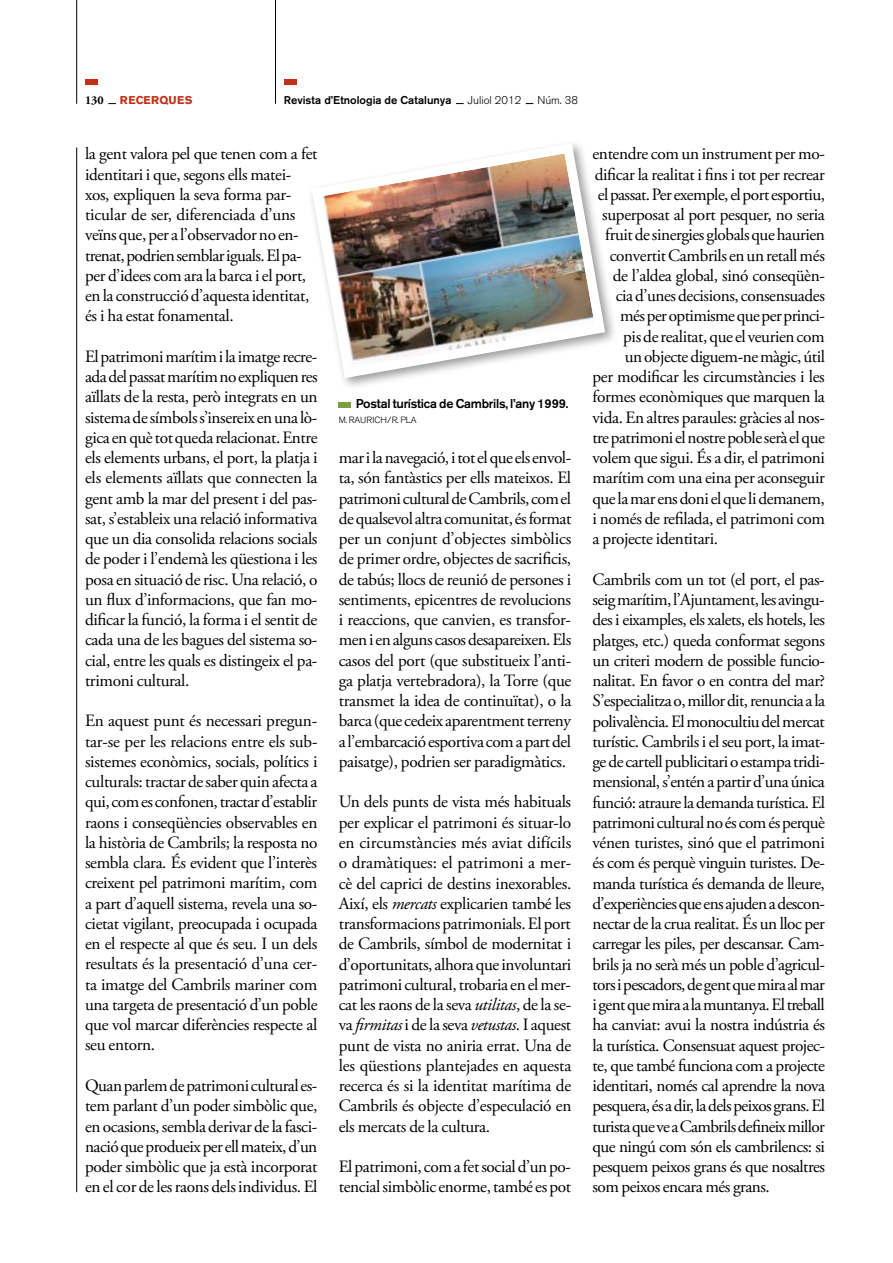
<style>
.page{position:relative;width:893px;height:1263px;background:#fff}
.page>*{position:absolute;margin:0;border:0;box-sizing:border-box;transform-origin:0 0}
.t1{font:17.25px/20.2px "Adobe Garamond Pro";letter-spacing:-.02em;color:#000;text-align:justify}
.t2{font:500 12.75px "Akzidenz Grotesk BE";letter-spacing:-.02em;color:#000}
.t3{font:700 12px "Adobe Garamond Pro";color:#000}
.t4{font:500 11.25px "Akzidenz Grotesk BE";color:#000}
.t5{font:300 11.25px "Akzidenz Grotesk BE";color:#000}
.t6{font:700 11.25px "Akzidenz Grotesk BE";letter-spacing:.03em;color:#c22f16}
.t7{font:300 9px "Akzidenz Grotesk BE";color:#000}
.s1{font-style:italic}
</style>
<div class="page">
<div style="left:85px;top:79px;width:12px;height:6px;background:#c22f16"></div>
<div style="left:284px;top:79px;width:13px;height:6px;background:#c22f16"></div>
<hr style="left:76px;top:0;width:1px;height:104px;background:#000">
<hr style="left:76px;top:148px;width:1px;height:1044px;background:#000">
<hr style="left:275px;top:0;width:1px;height:104px;background:#000">
<img style="left:311px;top:143px;width:299px;height:240px">
<div style="left:339px;top:402px;width:12px;height:6px;background:#7c9f3d"></div>
<p class="t3" style="left:85px;top:93px;width:20px">130</p>
<p class="t6" style="left:120px;top:93px;width:74px">RECERQUES</p>
<p class="t4" style="left:284px;top:93px;width:169px">Revista d’Etnologia de Catalunya</p>
<p class="t5" style="left:468px;top:94px;width:55px">JULIOL 2012</p>
<p class="t5" style="left:537px;top:94px;width:42px">NÚM. 38</p>
<p class="t1" style="left:85px;top:144px;width:234px;text-align:left">la gent valora pel que tenen com a fet identitari i que, segons ells matei&shy;xos, expliquen la seva forma par&shy;ticular de ser, diferenciada d’uns veïns que, per a l’observador no en&shy;trenat, podrien semblar iguals. El pa&shy;per d’idees com ara la barca i el port, en la construcció d’aquesta identitat, és i ha estat fonamental.</p>
<p class="t1" style="left:85px;top:347px;width:234px">El patrimoni marítim i la imatge recre&shy;ada del passat marítim no expliquen res aïllats de la resta, però integrats en un sistema de símbols s’insereix en una lò&shy;gica en què tot queda relacionat. Entre els elements urbans, el port, la platja i els elements aïllats que connecten la gent amb la mar del present i del pas&shy;sat, s’estableix una relació informativa que un dia consolida relacions socials de poder i l’endemà les qüestiona i les posa en situació de risc. Una relació, o un flux d’informacions, que fan mo&shy;dificar la funció, la forma i el sentit de cada una de les bagues del sistema so&shy;cial, entre les quals es distingeix el pa&shy;trimoni cultural.</p>
<p class="t1" style="left:85px;top:711px;width:234px">En aquest punt és necessari pregun&shy;tar-se per les relacions entre els sub&shy;sistemes econòmics, socials, polítics i culturals: tractar de saber quin afecta a qui, com es confonen, tractar d’establir raons i conseqüències observables en la història de Cambrils; la resposta no sembla clara. És evident que l’interès creixent pel patrimoni marítim, com a part d’aquell sistema, revela una so&shy;cietat vigilant, preocupada i ocupada en el respecte al que és seu. I un dels resultats és la presentació d’una cer&shy;ta imatge del Cambrils mariner com una targeta de presentació d’un poble que vol marcar diferències respecte al seu entorn.</p>
<p class="t1" style="left:85px;top:1076px;width:234px">Quan parlem de patrimoni cultural es&shy;tem parlant d’un poder simbòlic que, en ocasions, sembla derivar de la fasci&shy;nació que produeix per ell mateix, d’un poder simbòlic que ja està incorporat en el cor de les raons dels individus. El</p>
<p class="t2" style="left:356px;top:395px;width:214px">Postal turística de Cambrils, l’any 1999.</p>
<p class="t7" style="left:339px;top:414px;width:79px">M. RAURICH/R. PLA</p>
<p class="t1" style="left:339px;top:448px;width:234px">mar i la navegació, i tot el que els envol&shy;ta, són fantàstics per ells mateixos. El patrimoni cultural de Cambrils, com el de qualsevol altra comunitat, és format per un conjunt d’objectes simbòlics de primer ordre, objectes de sacrificis, de tabús; llocs de reunió de persones i sentiments, epicentres de revolucions i reaccions, que canvien, es transfor&shy;men i en alguns casos desapareixen. Els casos del port (que substitueix l’anti&shy;ga platja vertebradora), la Torre (que transmet la idea de continuïtat), o la barca (que cedeix aparentment terreny a l’embarcació esportiva com a part del paisatge), podrien ser paradigmàtics.</p>
<p class="t1" style="left:339px;top:792px;width:234px">Un dels punts de vista més habituals per explicar el patrimoni és situar-lo en circumstàncies més aviat difícils o dramàtiques: el patrimoni a mer&shy;cè del caprici de destins inexorables.<br>Així, els <span class="s1">mercats</span> explicarien també les transformacions patrimonials. El port de Cambrils, símbol de modernitat i d’oportunitats, alhora que involuntari patrimoni cultural, trobaria en el mer&shy;cat les raons de la seva <span class="s1">utilitas</span>, de la se&shy;va <span class="s1">firmitas</span> i de la seva <span class="s1">vetustas</span>. I aquest punt de vista no aniria errat. Una de les qüestions plantejades en aquesta recerca és si la identitat marítima de Cambrils és objecte d’especulació en els mercats de la cultura.</p>
<p class="t1" style="left:339px;top:1157px;width:234px">El patrimoni, com a fet social d’un po&shy;tencial simbòlic enorme, també es pot</p>
<p class="t1" style="left:592px;top:144px;width:234px">entendre com un instrument per mo-</p>
<p class="t1" style="left:595px;top:165px;width:232px">dificar la realitat i fins i tot per recrear</p>
<p class="t1" style="left:598px;top:185px;width:229px">el passat. Per exemple, el port esportiu,</p>
<p class="t1" style="left:602px;top:205px;width:224px">superposat al port pesquer, no seria</p>
<p class="t1" style="left:605px;top:225px;width:221px">fruit de sinergies globals que haurien</p>
<p class="t1" style="left:610px;top:246px;width:217px">convertit Cambrils en un retall més</p>
<p class="t1" style="left:613px;top:266px;width:214px">de l’aldea global, sinó conseqüèn-</p>
<p class="t1" style="left:616px;top:286px;width:211px">cia d’unes decisions, consensuades</p>
<p class="t1" style="left:620px;top:306px;width:206px">més per optimisme que per princi-</p>
<p class="t1" style="left:623px;top:327px;width:203px">pis de realitat, que el veurien com</p>
<p class="t1" style="left:625px;top:347px;width:202px">un objecte diguem-ne màgic, útil</p>
<p class="t1" style="left:592px;top:367px;width:234px">per modificar les circumstàncies i les</p>
<p class="t1" style="left:592px;top:387px;width:234px">formes econòmiques que marquen la</p>
<p class="t1" style="left:592px;top:408px;width:234px">vida. En altres paraules: gràcies al nos-</p>
<p class="t1" style="left:592px;top:428px;width:234px">tre patrimoni el nostre poble serà el que</p>
<p class="t1" style="left:592px;top:448px;width:234px">volem que sigui. És a dir, el patrimoni</p>
<p class="t1" style="left:592px;top:468px;width:234px">marítim com una eina per aconseguir</p>
<p class="t1" style="left:592px;top:489px;width:234px">que la mar ens doni el que li demanem,</p>
<p class="t1" style="left:592px;top:509px;width:234px">i només de refilada, el patrimoni com</p>
<p class="t1" style="left:592px;top:529px;width:127px">a projecte identitari.</p>
<p class="t1" style="left:592px;top:570px;width:234px">Cambrils com un tot (el port, el pas&shy;seig marítim, l’Ajuntament, les avingu&shy;des i eixamples, els xalets, els hotels, les platges, etc.) queda conformat segons un criteri modern de possible funcio&shy;nalitat. En favor o en contra del mar?<br>S’especialitza o, millor dit, renuncia a la polivalència. El monocultiu del mercat turístic. Cambrils i el seu port, la imat&shy;ge de cartell publicitari o estampa tridi&shy;mensional, s’entén a partir d’una única funció: atraure la demanda turística. El patrimoni cultural no és com és perquè vénen turistes, sinó que el patrimoni és com és perquè vinguin turistes. De&shy;manda turística és demanda de lleure, d’experiències que ens ajuden a descon&shy;nectar de la crua realitat. És un lloc per carregar les piles, per descansar. Cam&shy;brils ja no serà més un poble d’agricul&shy;tors i pescadors, de gent que mira al mar i gent que mira a la muntanya. El treball ha canviat: avui la nostra indústria és la turística. Consensuat aquest projec&shy;te, que també funciona com a projecte identitari, només cal aprendre la nova pesquera, és a dir, la dels peixos grans. El turista que ve a Cambrils defineix millor que ningú com són els cambrilencs: si pesquem peixos grans és que nosaltres som peixos encara més grans.</p>
</div>
